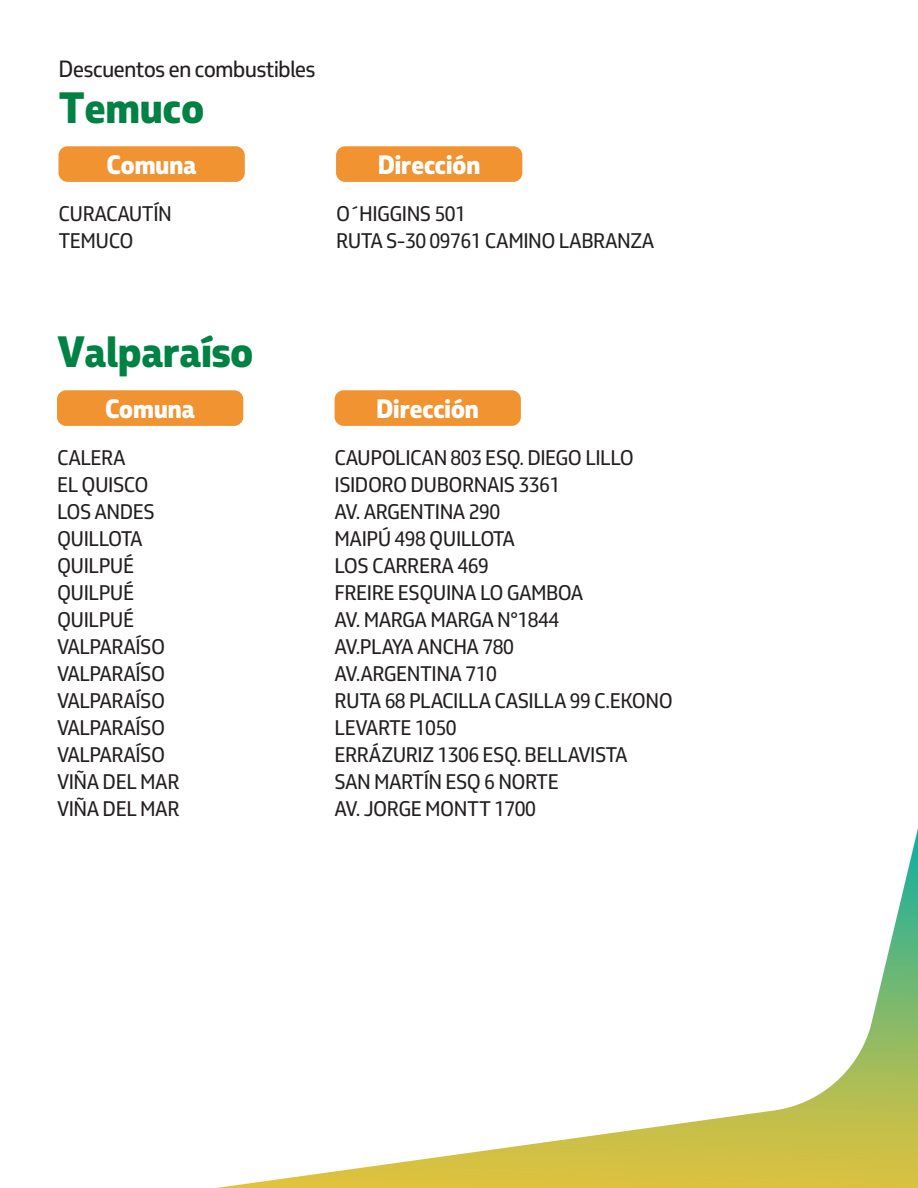
<style>
.page{position:relative;width:918px;height:1188px;background:#fff}
.page>*{position:absolute;margin:0;border:0;box-sizing:border-box;transform-origin:0 0}
.t1{font:800 42px "Petrobras Sans";letter-spacing:-.025em;color:#008244}
.t2{font:800 25.5px "Petrobras Sans";letter-spacing:-.025em;color:#fff}
.t3{font:22.5px "Petrobras Sans";letter-spacing:-.04em;color:#231f20}
.t4{font:20.25px/27px "Petrobras Sans";letter-spacing:-.025em;color:#231f20}
</style>
<div class="page">
<svg style="left:216px;top:828px;width:702px;height:360px"></svg>
<div style="left:57px;top:390px;width:186px;height:36px;background:#f09330;border-radius:9px"></div>
<div style="left:335px;top:390px;width:186px;height:36px;background:#f09330;border-radius:9px"></div>
<div style="left:58px;top:146px;width:187px;height:36px;background:#f09330;border-radius:9px"></div>
<div style="left:336px;top:146px;width:186px;height:36px;background:#f09330;border-radius:9px"></div>
<p class="t3" style="left:58px;top:55px;width:259px">Descuentos en combustibles</p>
<h1 class="t1" style="left:58px;top:79px;width:148px">Temuco</h1>
<p class="t2" style="left:107px;top:147px;width:92px">Comuna</p>
<p class="t2" style="left:378px;top:147px;width:104px">Dirección</p>
<p class="t4" style="left:336px;top:200px;width:320px">O´HIGGINS 501<br>RUTA S-30 09761 CAMINO LABRANZA</p>
<p class="t4" style="left:58px;top:200px;width:115px">CURACAUTÍN<br>TEMUCO</p>
<h1 class="t1" style="left:57px;top:323px;width:198px">Valparaíso</h1>
<p class="t2" style="left:105px;top:391px;width:92px">Comuna</p>
<p class="t2" style="left:376px;top:391px;width:104px">Dirección</p>
<p class="t4" style="left:335px;top:444px;width:340px">CAUPOLICAN 803 ESQ. DIEGO LILLO<br>ISIDORO DUBORNAIS 3361<br>AV. ARGENTINA 290<br>MAIPÚ 498 QUILLOTA<br>LOS CARRERA 469<br>FREIRE ESQUINA LO GAMBOA<br>AV. MARGA MARGA N°1844<br>AV.PLAYA ANCHA 780<br>AV.ARGENTINA 710<br>RUTA 68 PLACILLA CASILLA 99 C.EKONO<br>LEVARTE 1050<br>ERRÁZURIZ 1306 ESQ. BELLAVISTA<br>SAN MARTÍN ESQ 6 NORTE<br>AV. JORGE MONTT 1700</p>
<p class="t4" style="left:57px;top:444px;width:124px">CALERA<br>EL QUISCO<br>LOS ANDES<br>QUILLOTA<br>QUILPUÉ<br>QUILPUÉ<br>QUILPUÉ<br>VALPARAÍSO<br>VALPARAÍSO<br>VALPARAÍSO<br>VALPARAÍSO<br>VALPARAÍSO<br>VIÑA DEL MAR<br>VIÑA DEL MAR</p>
</div>
